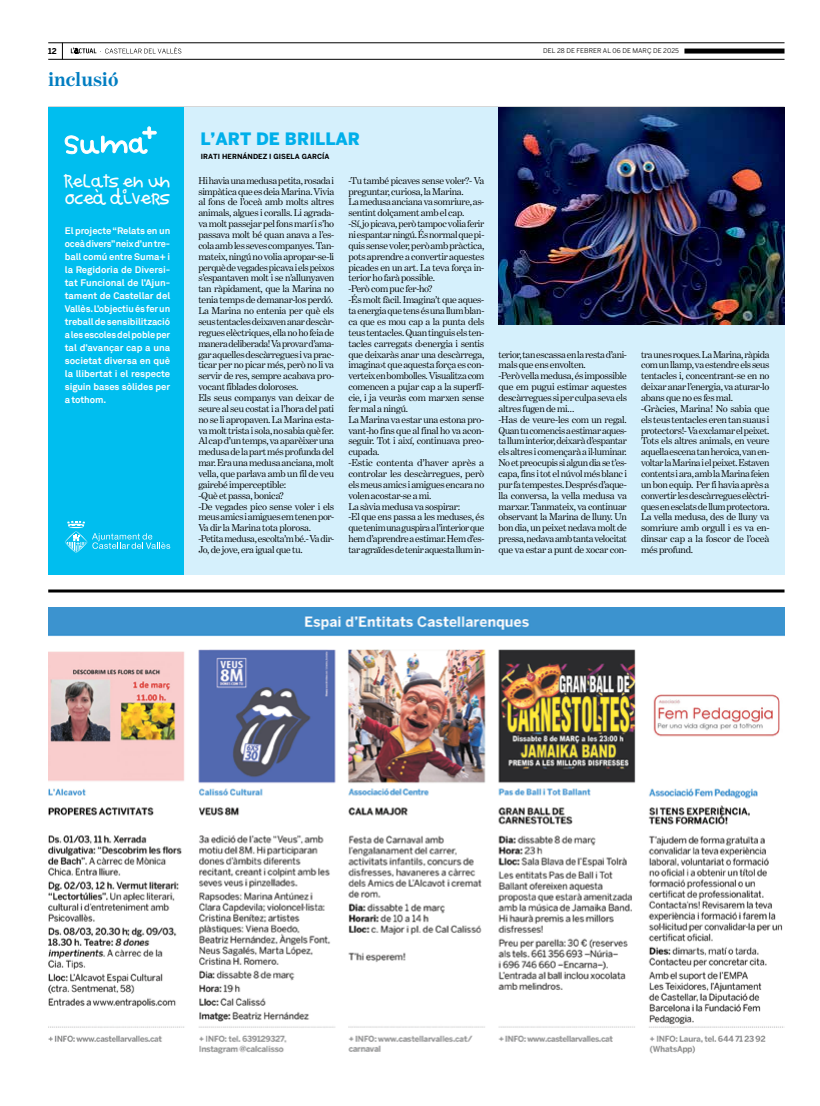
<style>
.page{position:relative;width:820px;height:1106px;background:#fff}
.page>*{position:absolute;margin:0;border:0;box-sizing:border-box;transform-origin:0 0}
.t1{font:700 20px "Benton Modern One";letter-spacing:-.005em;color:#007dc1}
.t2{font:19px "Anna";letter-spacing:-.03em;color:#fff}
.t3{font:17.9px "Anna";letter-spacing:-.01em;color:#fff}
.t4{font:900 17px "Benton Sans";color:#00afea}
.t5{font:10px/10.9px "Benton Modern One";letter-spacing:-.025em;color:#000}
.t6{font:700 9.5px/13px "Akkurat";letter-spacing:-.005em;color:#fff;text-align:justify}
.t7{font:700 8px "Benton Sans";color:#000}
.t8{font:700 7px "Benton Sans";letter-spacing:.005em;color:#000}
.t9{font:6.5px "Benton Sans";letter-spacing:.005em;color:#000}
</style>
<div class="page">
<svg style="left:62px;top:44px;width:1px;height:15px"></svg>
<hr style="left:48px;top:43px;width:736px;height:1px;background:#000">
<hr style="left:48px;top:59px;width:736px;height:1px;background:#000">
<div style="left:684px;top:49px;width:100px;height:5px;background:#000"></div>
<svg style="left:71px;top:47px;width:110px;height:7px"></svg>
<hr style="left:48px;top:589px;width:736px;height:3px;background:#000">
<img style="left:48px;top:607px;width:736px;height:447px">
<div style="left:184px;top:107px;width:600px;height:467px;background:#d5f0fc"></div>
<img style="left:498px;top:107px;width:286px;height:218px">
<div style="left:48px;top:107px;width:136px;height:467px;background:#00beef"></div>
<svg style="left:65px;top:126px;width:92px;height:28px"></svg>
<svg style="left:65px;top:521px;width:105px;height:32px"></svg>
<p class="t7" style="left:48px;top:46px;width:10px">12</p>
<p class="t9" style="left:543px;top:47px;width:137px">DEL 28 DE FEBRER AL 06 DE MARÇ DE 2025</p>
<h1 class="t1" style="left:48px;top:68px;width:72px">inclusió</h1>
<h3 class="t4" style="left:200px;top:128px;width:161px">L’ART DE BRILLAR</h3>
<h3 class="t3" style="left:65px;top:168px;width:107px">Relats en un</h3>
<h2 class="t2" style="left:65px;top:184px;width:107px">oceà divers</h2>
<p class="t6" style="left:65px;top:224px;width:107px">El projecte “Relats en un oceà divers” neix d’un tre&shy;ball comú entre Suma+ i la Regidoria de Diversi&shy;tat Funcional de l’Ajun&shy;tament de Castellar del Vallès. L’objectiu és fer un treball de sensibilització a les escoles del poble per tal d’avançar cap a una societat diversa en què la llibertat i el respecte siguin bases sòlides per a tothom.</p>
<p class="t8" style="left:201px;top:152px;width:130px">IRATI HERNÁNDEZ I GISELA GARCÍA</p>
<p class="t5" style="left:198px;top:175px;width:137px">Hi havia una medusa petita, rosada i simpàtica que es deia Marina. Vivia al fons de l’oceà amb molts altres animals, algues i coralls. Li agrada&shy;va molt passejar pel fons marí i s’ho passava molt bé quan anava a l’es&shy;cola amb les seves companyes. Tan&shy;mateix, ningú no volia apropar-se-li perquè de vegades picava i els peixos s’espantaven molt i se n’allunyaven tan ràpidament, que la Marina no tenia temps de demanar-los perdó.<br>La Marina no entenia per què els seus tentacles deixaven anar descàr&shy;regues elèctriques, ella no ho feia de manera deliberada! Va provar d’ama&shy;gar aquelles descàrregues i va prac&shy;ticar per no picar més, però no li va servir de res, sempre acabava pro&shy;vocant fiblades doloroses.<br>Els seus companys van deixar de seure al seu costat i a l’hora del pati no se li apropaven. La Marina esta&shy;va molt trista i sola, no sabia què fer.<br>Al cap d’un temps, va aparèixer una medusa de la part més profunda del mar. Era una medusa anciana, molt vella, que parlava amb un fil de veu gairebé imperceptible:<br>-Què et passa, bonica?<br>-De vegades pico sense voler i els meus amics i amigues em tenen por-Va dir la Marina tota plorosa. -Petita medusa, escolta’m bé.- Va dir-Jo, de jove, era igual que tu.</p>
<p class="t5" style="left:348px;top:175px;width:137px">-Tu també picaves sense voler?- Va preguntar, curiosa, la Marina.<br>La medusa anciana va somriure, as&shy;sentint dolçament amb el cap.<br>-Sí, jo picava, però tampoc volia ferir ni espantar ningú. És normal que pi&shy;quis sense voler, però amb pràctica, pots aprendre a convertir aquestes picades en un art. La teva força in&shy;terior ho farà possible.<br>-Però com puc fer-ho?<br>-És molt fàcil. Imagina’t que aques&shy;ta energia que tens és una llum blan&shy;ca que es mou cap a la punta dels teus tentacles. Quan tinguis els ten&shy;tacles carregats d›energia i sentis que deixaràs anar una descàrrega, imagina›t que aquesta força es con&shy;verteix en bombolles. Visualitza com comencen a pujar cap a la superfí&shy;cie, i ja veuràs com marxen sense fer mal a ningú.<br>La Marina va estar una estona pro&shy;vant-ho fins que al final ho va acon&shy;seguir. Tot i així, continuava preo&shy;cupada.<br>-Estic contenta d’haver après a controlar les descàrregues, però els meus amics i amigues encara no volen acostar-se a mi.<br>La sàvia medusa va sospirar:<br>-El que ens passa a les meduses, és que tenim una guspira a l’interior que hem d’aprendre a estimar. Hem d’es&shy;tar agraïdes de tenir aquesta llum in-</p>
<p class="t5" style="left:498px;top:348px;width:130px">terior, tan escassa en la resta d’ani&shy;mals que ens envolten.<br>-Però vella medusa, és impossible que em pugui estimar aquestes descàrregues si per culpa seva els altres fugen de mi…<br>-Has de veure-les com un regal.<br>Quan tu comencis a estimar aques&shy;ta llum interior, deixarà d’espantar els altres i començarà a il·luminar.<br>No et preocupis si algun dia se t’es&shy;capa, fins i tot el núvol més blanc i pur fa tempestes. Després d’aque&shy;lla conversa, la vella medusa va marxar. Tanmateix, va continuar observant la Marina de lluny. Un bon dia, un peixet nedava molt de pressa, nedava amb tanta velocitat que va estar a punt de xocar con-</p>
<p class="t5" style="left:641px;top:348px;width:130px">tra unes roques. La Marina, ràpida com un llamp, va estendre els seus tentacles i, concentrant-se en no deixar anar l’energia, va aturar-lo abans que no es fes mal. -Gràcies, Marina! No sabia que els teus tentacles eren tan suaus i protectors!- Va exclamar el peixet.<br>Tots els altres animals, en veure aquella escena tan heroica, van en&shy;voltar la Marina i el peixet. Estaven contents i ara, amb la Marina feien un bon equip. Per fi havia après a convertir les descàrregues elèctri&shy;ques en esclats de llum protectora.<br>La vella medusa, des de lluny va somriure amb orgull i es va en&shy;dinsar cap a la foscor de l’oceà més profund.</p>
</div>
